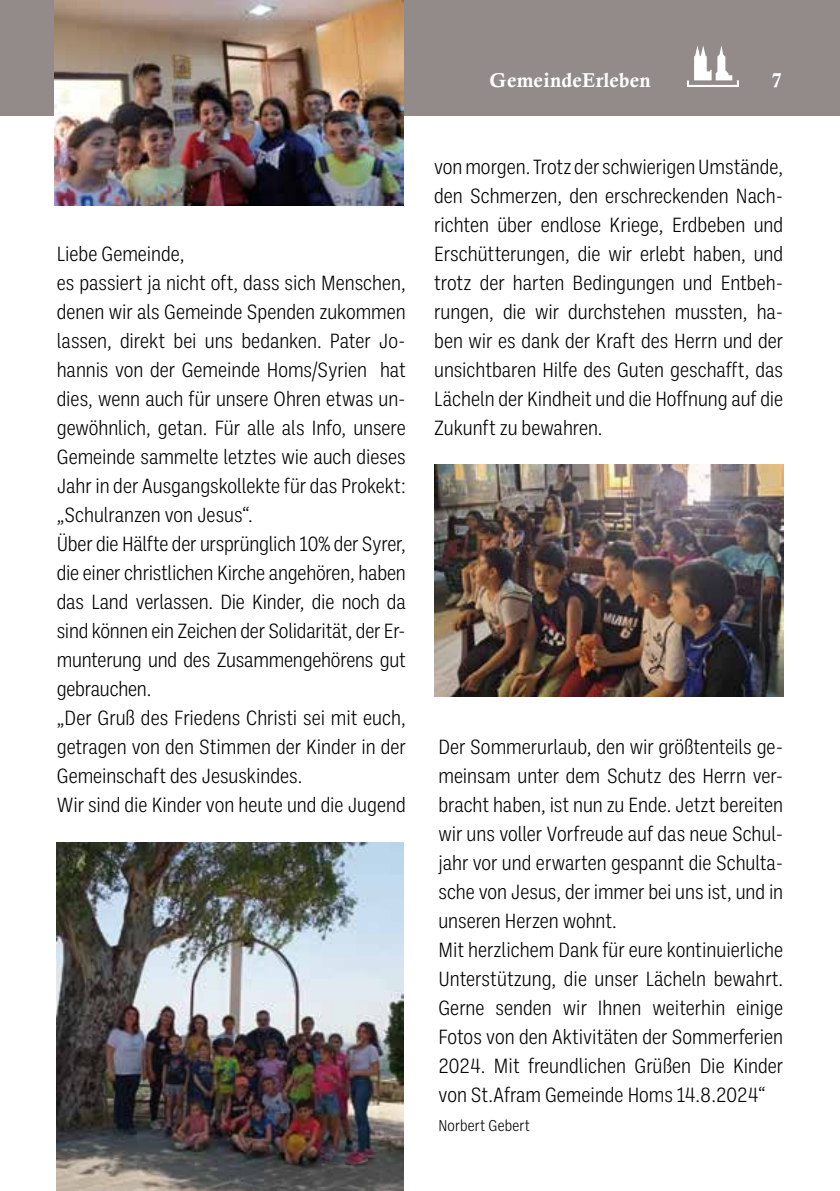
<style>
.page{position:relative;width:840px;height:1191px;background:#fff}
.page>*{position:absolute;margin:0;border:0;box-sizing:border-box;transform-origin:0 0}
.t1{font:300 21px/29px "Ballinger Condensed";color:#000}
.t2{font:20px "Calis MT Bol";letter-spacing:.01em;color:#fff}
.t3{font:300 16px "Ballinger Condensed";letter-spacing:.015em;color:#000}
</style>
<div class="page">
<div style="left:0;top:0;width:839px;height:116px;background:#938a8a"></div>
<svg style="left:687px;top:46px;width:51px;height:41px"></svg>
<img style="left:57px;top:843px;width:346px;height:348px">
<img style="left:54px;top:0;width:349px;height:206px">
<img style="left:434px;top:464px;width:348px;height:232px">
<p class="t1" style="left:57px;top:239px;width:350px">Liebe Gemeinde,<br>es passiert ja nicht oft, dass sich Menschen, denen wir als Gemeinde Spenden zukommen lassen, direkt bei uns bedanken. Pater Jo&shy;hannis von der Gemeinde Homs/Syrien hat dies, wenn auch für unsere Ohren etwas un&shy;gewöhnlich, getan. Für alle als Info, unsere Gemeinde sammelte letztes wie auch dieses Jahr in der Ausgangskollekte für das Prokekt: „Schulranzen von Jesus“.<br>Über die Hälfte der ursprünglich 10% der Syrer, die einer christlichen Kirche angehören, haben das Land verlassen. Die Kinder, die noch da sind können ein Zeichen der Solidarität, der Er&shy;munterung und des Zusammengehörens gut gebrauchen.<br>„Der Gruß des Friedens Christi sei mit euch, getragen von den Stimmen der Kinder in der Gemeinschaft des Jesuskindes.<br>Wir sind die Kinder von heute und die Jugend</p>
<p class="t2" style="left:489px;top:69px;width:162px">GemeindeErleben</p>
<p class="t2" style="left:771px;top:69px;width:12px">7</p>
<p class="t1" style="left:434px;top:152px;width:350px;text-align:justify">von morgen. Trotz der schwierigen Umstände, den Schmerzen, den erschreckenden Nach&shy;richten über endlose Kriege, Erdbeben und Erschütterungen, die wir erlebt haben, und trotz der harten Bedingungen und Entbeh&shy;rungen, die wir durchstehen mussten, ha&shy;ben wir es dank der Kraft des Herrn und der unsichtbaren Hilfe des Guten geschafft, das Lächeln der Kindheit und die Hoffnung auf die Zukunft zu bewahren.</p>
<p class="t1" style="left:438px;top:732px;width:346px">Der Sommerurlaub, den wir größtenteils ge&shy;meinsam unter dem Schutz des Herrn ver&shy;bracht haben, ist nun zu Ende. Jetzt bereiten wir uns voller Vorfreude auf das neue Schul&shy;jahr vor und erwarten gespannt die Schulta&shy;sche von Jesus, der immer bei uns ist, und in unseren Herzen wohnt.<br>Mit herzlichem Dank für eure kontinuierliche Unterstützung, die unser Lächeln bewahrt.<br>Gerne senden wir Ihnen weiterhin einige Fotos von den Aktivitäten der Sommerferien 2024. Mit freundlichen Grüßen Die Kinder von St.Afram Gemeinde Homs 14.8.2024“</p>
<p class="t3" style="left:438px;top:1117px;width:93px">Norbert Gebert</p>
</div>
